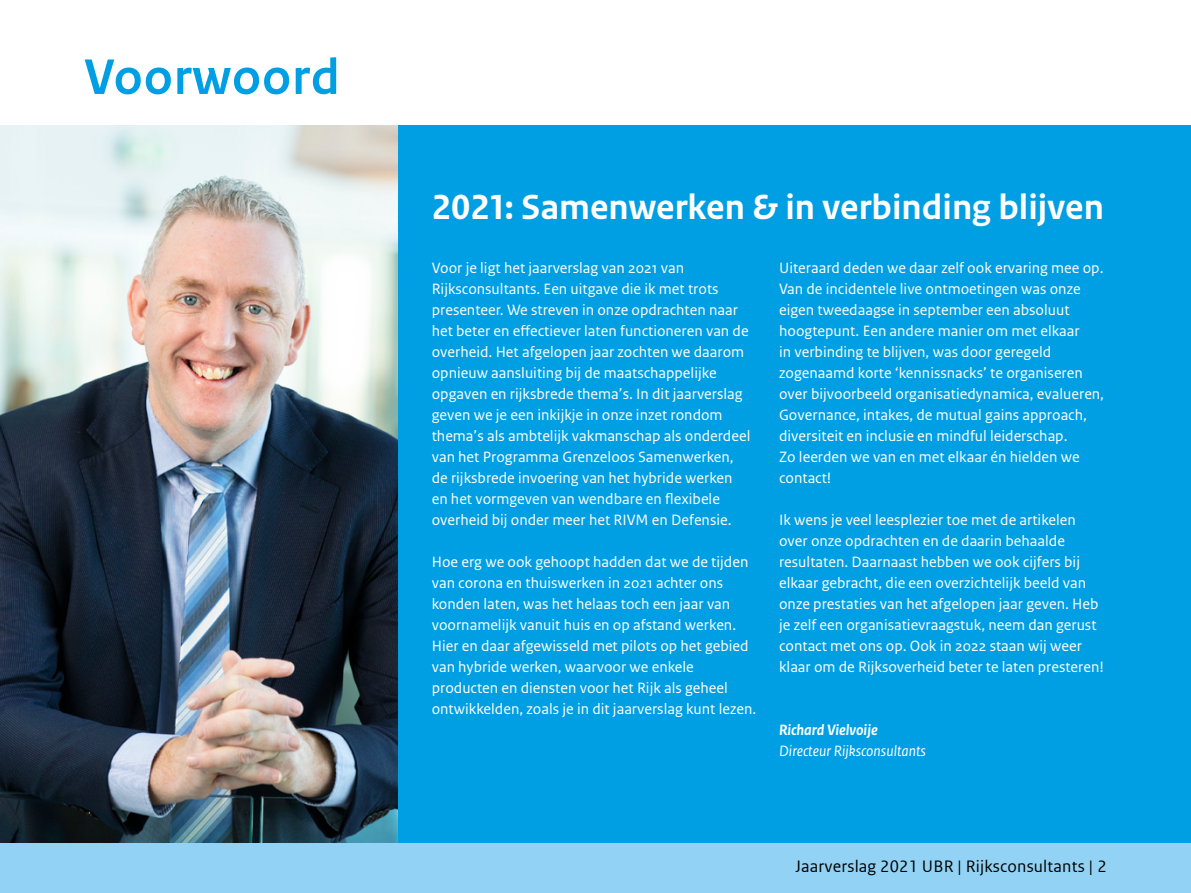
<style>
.page{position:relative;width:1191px;height:893px;background:#fff}
.page>*{position:absolute;margin:0;border:0;box-sizing:border-box;transform-origin:0 0}
.Hoofdstukken{font:700 52.5px "Rijksoverheid Sans Heading";letter-spacing:.025em;color:#009fe3}
.Naam_verhaal_wit{font:700 36.75px "Rijksoverheid Sans Text";color:#fff}
.t1{font:17.5px "Rijksoverheid Sans Web Text";letter-spacing:.01em;color:#000}
._10_RO_Broodtekst{font:15.75px/21px "Rijksoverheid Sans Text";color:#fff}
._10_RO_Broodtekst-2{font:italic 15.75px "Rijksoverheid Sans Text";color:#fff}
._10_RO_Broodtekst-3{font:italic 700 15.75px "Rijksoverheid Sans Text";color:#fff}
</style>
<div class="page">
<div style="left:0;top:124px;width:1191px;height:719px;background:#009fe3"></div>
<img style="left:0;top:124px;width:397px;height:719px">
<div style="left:0;top:843px;width:1191px;height:50px;background:#92d2f4"></div>
<p class="Hoofdstukken" style="left:84px;top:47px;width:257px">Voorwoord</p>
<p class="Naam_verhaal_wit" style="left:432px;top:186px;width:673px">2021: Samenwerken &amp; in verbinding blijven</p>
<p class="_10_RO_Broodtekst" style="left:432px;top:258px;width:320px">Voor je ligt het jaarverslag van 2021 van Rijksconsultants. Een uitgave die ik met trots presenteer. We streven in onze opdrachten naar het beter en effectiever laten functioneren van de overheid. Het afgelopen jaar zochten we daarom opnieuw aansluiting bij de maatschappelijke opgaven en rijksbrede thema’s. In dit jaarverslag geven we je een inkijkje in onze inzet rondom thema’s als ambtelijk vakmanschap als onderdeel van het Programma Grenzeloos Samenwerken, de rijksbrede invoering van het hybride werken en het vormgeven van wendbare en flexibele overheid bij onder meer het RIVM en Defensie.</p>
<p class="_10_RO_Broodtekst" style="left:432px;top:552px;width:326px">Hoe erg we ook gehoopt hadden dat we de tijden van corona en thuiswerken in 2021 achter ons konden laten, was het helaas toch een jaar van voornamelijk vanuit huis en op afstand werken.<br>Hier en daar afgewisseld met pilots op het gebied van hybride werken, waarvoor we enkele producten en diensten voor het Rijk als geheel ontwikkelden, zoals je in dit jaarverslag kunt lezen.</p>
<p class="_10_RO_Broodtekst" style="left:779px;top:258px;width:326px">Uiteraard deden we daar zelf ook ervaring mee op.<br>Van de incidentele live ontmoetingen was onze eigen tweedaagse in september een absoluut hoogtepunt. Een andere manier om met elkaar<br>in verbinding te blijven, was door geregeld zogenaamd korte ‘kennissnacks’ te organiseren over bijvoorbeeld organisatiedynamica, evalueren, Governance, intakes, de mutual gains approach, diversiteit en inclusie en mindful leiderschap.<br>Zo leerden we van en met elkaar én hielden we contact!</p>
<p class="_10_RO_Broodtekst" style="left:779px;top:510px;width:326px">Ik wens je veel leesplezier toe met de artikelen over onze opdrachten en de daarin behaalde resultaten. Daarnaast hebben we ook cijfers bij elkaar gebracht, die een overzichtelijk beeld van onze prestaties van het afgelopen jaar geven. Heb je zelf een organisatievraagstuk, neem dan gerust contact met ons op. Ook in 2022 staan wij weer klaar om de Rijksoverheid beter te laten presteren!</p>
<p class="_10_RO_Broodtekst-3" style="left:779px;top:721px;width:100px">Richard Vielvoije</p>
<p class="_10_RO_Broodtekst-2" style="left:779px;top:742px;width:148px">Directeur Rijksconsultants</p>
<p class="t1" style="left:795px;top:857px;width:313px">Jaarverslag 2021 UBR | Rijksconsultants | 2</p>
</div>
